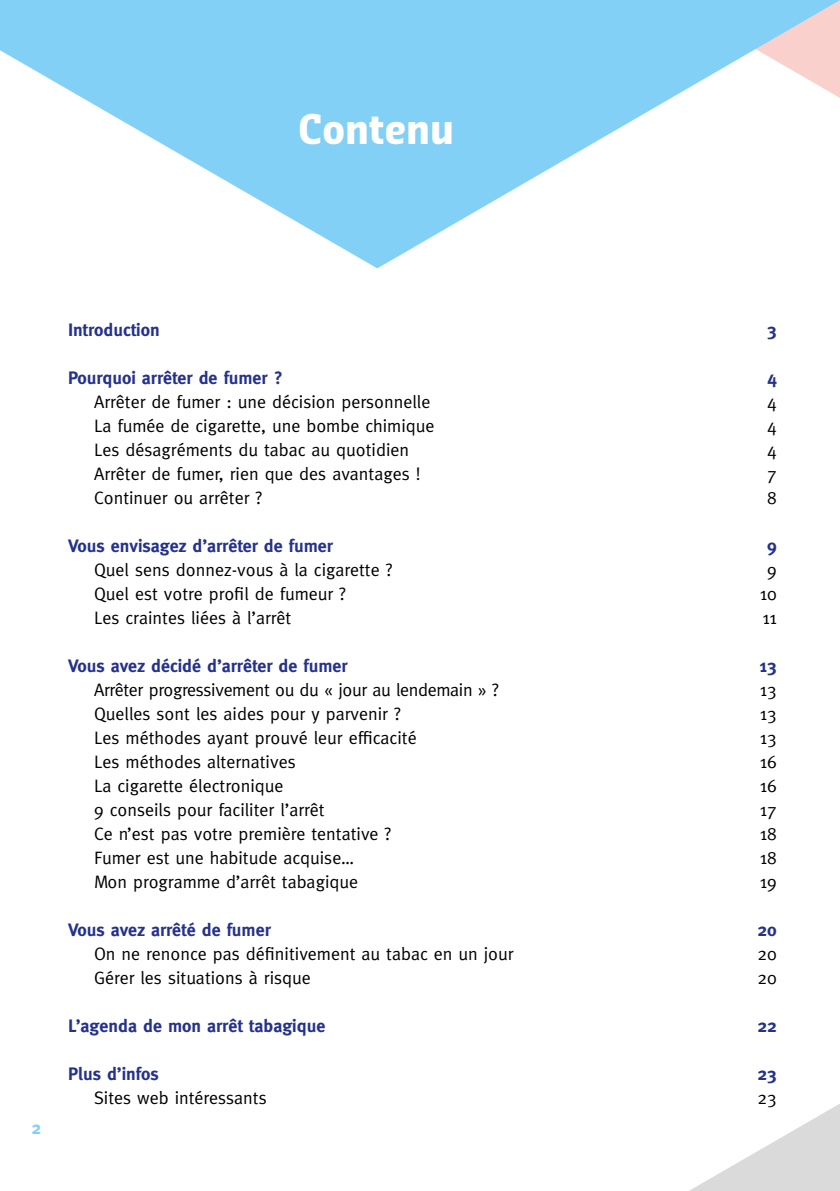
<style>
.page{position:relative;width:840px;height:1191px;background:#fff}
.page>*{position:absolute;margin:0;border:0;box-sizing:border-box;transform-origin:0 0}
.t1{font:700 40px "Sansa Con Pro";color:#fff}
.t2{font:18px "Meta";color:#000}
.t3{font:700 18px "Meta";color:#25328a}
.t4{font:18px "Meta";letter-spacing:-.02em;color:#000}
.t5{font:700 18px "Meta";color:#82d0f5}
</style>
<div class="page">
<svg style="left:689px;top:1104px;width:150px;height:87px"></svg>
<svg style="left:0;top:0;width:839px;height:268px;fill:#82d0f5"></svg>
<h1 class="t1" style="left:298px;top:102px;width:157px">Contenu</h1>
<p class="t5" style="left:31px;top:1117px;width:11px">2</p>
<p class="t3" style="left:68px;top:319px;width:93px">Introduction</p>
<p class="t3" style="left:766px;top:319px;width:11px">3</p>
<p class="t3" style="left:68px;top:367px;width:216px">Pourquoi arrêter de fumer ?</p>
<p class="t3" style="left:766px;top:367px;width:11px">4</p>
<p class="t2" style="left:94px;top:391px;width:337px">Arrêter de fumer : une décision personnelle</p>
<p class="t2" style="left:766px;top:391px;width:11px">4</p>
<p class="t2" style="left:94px;top:415px;width:342px">La fumée de cigarette, une bombe chimique</p>
<p class="t2" style="left:766px;top:415px;width:11px">4</p>
<p class="t2" style="left:94px;top:439px;width:316px">Les désagréments du tabac au quotidien</p>
<p class="t2" style="left:766px;top:439px;width:11px">4</p>
<p class="t2" style="left:94px;top:463px;width:328px">Arrêter de fumer, rien que des avantages !</p>
<p class="t2" style="left:766px;top:463px;width:11px">7</p>
<p class="t2" style="left:94px;top:487px;width:169px">Continuer ou arrêter ?</p>
<p class="t2" style="left:766px;top:487px;width:11px">8</p>
<p class="t3" style="left:68px;top:535px;width:266px">Vous envisagez d’arrêter de fumer</p>
<p class="t3" style="left:766px;top:535px;width:11px">9</p>
<p class="t2" style="left:94px;top:559px;width:299px">Quel sens donnez-vous à la cigarette ?</p>
<p class="t2" style="left:766px;top:559px;width:11px">9</p>
<p class="t2" style="left:94px;top:583px;width:253px">Quel est votre profil de fumeur ?</p>
<p class="t2" style="left:759px;top:583px;width:18px">10</p>
<p class="t2" style="left:94px;top:607px;width:199px">Les craintes liées à l’arrêt</p>
<p class="t2" style="left:761px;top:607px;width:16px">11</p>
<p class="t3" style="left:68px;top:655px;width:281px">Vous avez décidé d’arrêter de fumer</p>
<p class="t3" style="left:758px;top:655px;width:19px">13</p>
<p class="t4" style="left:94px;top:679px;width:406px">Arrêter progressivement ou du « jour au lendemain » ?</p>
<p class="t2" style="left:759px;top:679px;width:18px">13</p>
<p class="t2" style="left:94px;top:703px;width:307px">Quelles sont les aides pour y parvenir ?</p>
<p class="t2" style="left:759px;top:703px;width:18px">13</p>
<p class="t2" style="left:94px;top:727px;width:324px">Les méthodes ayant prouvé leur efficacité</p>
<p class="t2" style="left:759px;top:727px;width:18px">13</p>
<p class="t2" style="left:94px;top:751px;width:203px">Les méthodes alternatives</p>
<p class="t2" style="left:759px;top:751px;width:18px">16</p>
<p class="t2" style="left:94px;top:775px;width:191px">La cigarette électronique</p>
<p class="t2" style="left:759px;top:775px;width:18px">16</p>
<p class="t2" style="left:94px;top:799px;width:232px">9 conseils pour faciliter l’arrêt</p>
<p class="t2" style="left:759px;top:799px;width:18px">17</p>
<p class="t2" style="left:94px;top:823px;width:298px">Ce n’est pas votre première tentative ?</p>
<p class="t2" style="left:759px;top:823px;width:18px">18</p>
<p class="t2" style="left:94px;top:847px;width:261px">Fumer est une habitude acquise…</p>
<p class="t2" style="left:759px;top:847px;width:18px">18</p>
<p class="t2" style="left:94px;top:871px;width:265px">Mon programme d’arrêt tabagique</p>
<p class="t2" style="left:759px;top:871px;width:18px">19</p>
<p class="t3" style="left:68px;top:919px;width:204px">Vous avez arrêté de fumer</p>
<p class="t3" style="left:757px;top:919px;width:21px">20</p>
<p class="t2" style="left:94px;top:943px;width:420px">On ne renonce pas définitivement au tabac en un jour</p>
<p class="t2" style="left:757px;top:943px;width:21px">20</p>
<p class="t2" style="left:94px;top:967px;width:218px">Gérer les situations à risque</p>
<p class="t2" style="left:757px;top:967px;width:21px">20</p>
<p class="t3" style="left:68px;top:1015px;width:259px">L’agenda de mon arrêt tabagique</p>
<p class="t3" style="left:757px;top:1015px;width:21px">22</p>
<p class="t3" style="left:68px;top:1063px;width:92px">Plus d’infos</p>
<p class="t3" style="left:757px;top:1063px;width:21px">23</p>
<p class="t2" style="left:94px;top:1087px;width:174px">Sites web intéressants</p>
<p class="t2" style="left:757px;top:1087px;width:21px">23</p>
</div>
